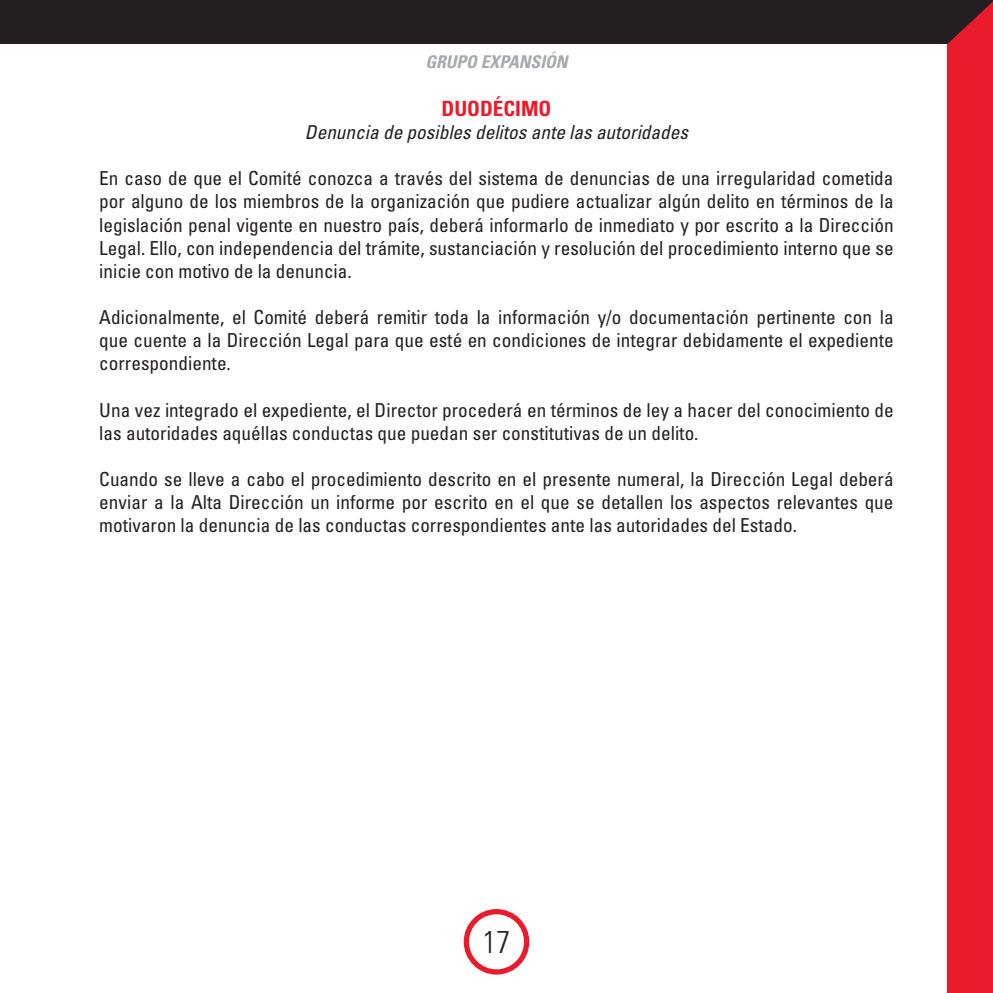
<style>
.page{position:relative;width:993px;height:993px;background:#fff}
.page>*{position:absolute;margin:0;border:0;box-sizing:border-box;transform-origin:0 0}
.t1{font:300 condensed 31.5px "Univers";color:#231f20}
.t2{font:700 condensed 21px "Univers";color:#ea1c2b}
.t3{font:condensed 19.25px/23.1px "Univers";color:#231f20;text-align:justify}
.t4{font:italic condensed 19.25px "Univers";color:#231f20}
.t5{font:italic 700 condensed 17.5px "Univers";color:#a8a9ad}
</style>
<div class="page">
<div style="left:0;top:0;width:992px;height:44px;background:#231f20"></div>
<div style="left:463px;top:908px;width:66px;height:66px;border:5px solid #ea1c2b;border-radius:50%"></div>
<div style="left:946px;top:2px;width:46px;height:990px;background:#ea1c2b"></div>
<p class="t5" style="left:425px;top:51px;width:144px">GRUPO EXPANSIÓN</p>
<p class="t2" style="left:441px;top:96px;width:111px">DUODÉCIMO</p>
<p class="t4" style="left:305px;top:120px;width:384px">Denuncia de posibles delitos ante las autoridades</p>
<p class="t3" style="left:99px;top:167px;width:795px">En caso de que el Comité conozca a través del sistema de denuncias de una irregularidad cometida por alguno de los miembros de la organización que pudiere actualizar algún delito en términos de la legislación penal vigente en nuestro país, deberá informarlo de inmediato y por escrito a la Dirección Legal. Ello, con independencia del trámite, sustanciación y resolución del procedimiento interno que se inicie con motivo de la denuncia.</p>
<p class="t3" style="left:99px;top:305px;width:795px">Adicionalmente, el Comité deberá remitir toda la información y/o documentación pertinente con la que cuente a la Dirección Legal para que esté en condiciones de integrar debidamente el expediente correspondiente.</p>
<p class="t3" style="left:99px;top:398px;width:795px">Una vez integrado el expediente, el Director procederá en términos de ley a hacer del conocimiento de las autoridades aquéllas conductas que puedan ser constitutivas de un delito.</p>
<p class="t3" style="left:99px;top:467px;width:795px">Cuando se lleve a cabo el procedimiento descrito en el presente numeral, la Dirección Legal deberá enviar a la Alta Dirección un informe por escrito en el que se detallen los aspectos relevantes que motivaron la denuncia de las conductas correspondientes ante las autoridades del Estado.</p>
<h1 class="t1" style="left:482px;top:922px;width:29px">17</h1>
</div>
